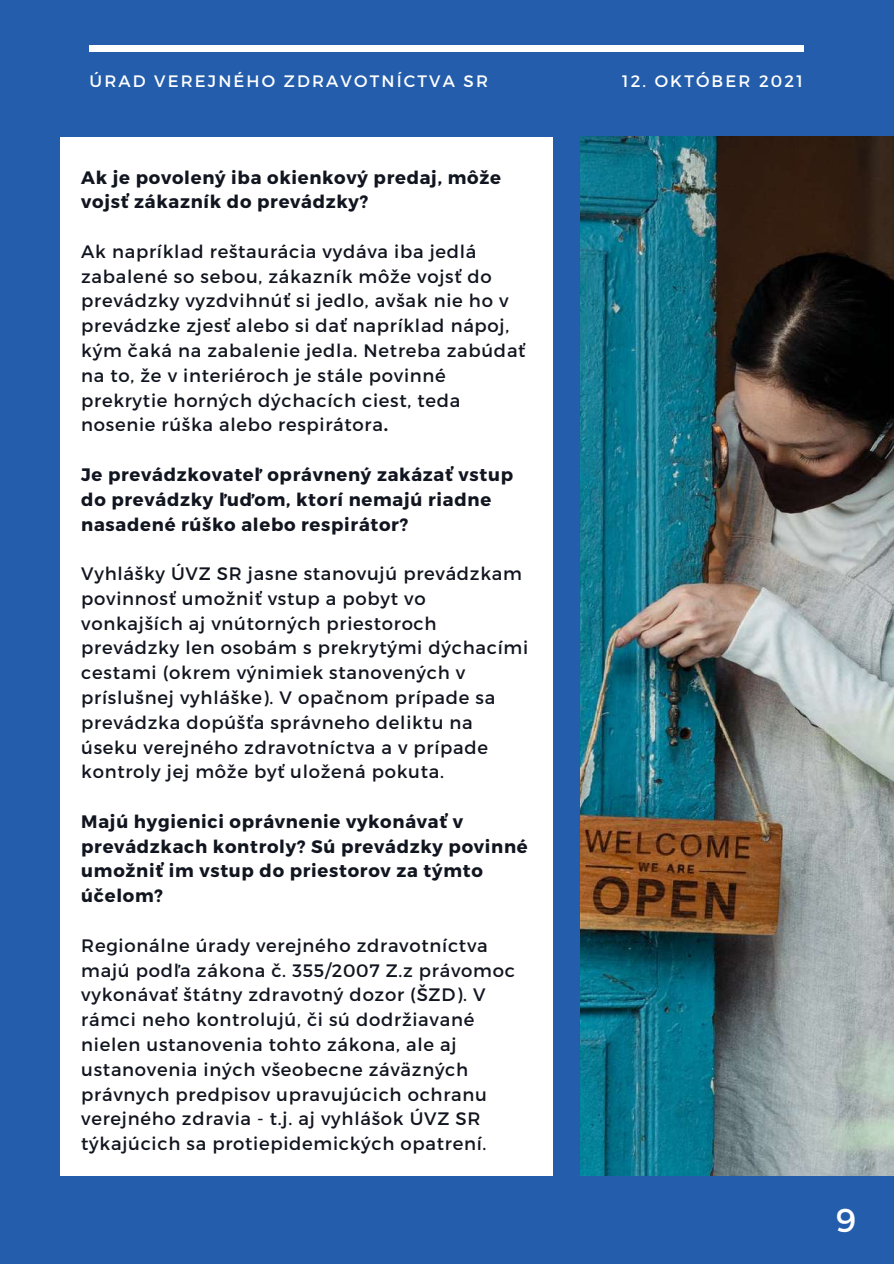
<style>
.page{position:relative;width:894px;height:1264px;background:#fff}
.page>*{position:absolute;margin:0;border:0;box-sizing:border-box;transform-origin:0 0}
.t1{font:33px "Montserrat";color:#fff}
.t2{font:18px/24.8px "Montserrat";letter-spacing:.04em;color:#11151f}
.t3{font:700 18px/24.8px "Montserrat";letter-spacing:.04em;color:#11151f}
.t4{font:16.5px "Montserrat";letter-spacing:.13em;color:#fff}
.s1{font-weight:700}
</style>
<div class="page">
<div style="left:0;top:0;width:893px;height:1263px;background:#235dab"></div>
<img style="left:580px;top:137px;width:313px;height:1038px">
<div style="left:89px;top:45px;width:714px;height:7px;background:#fff"></div>
<div style="left:60px;top:137px;width:492px;height:1038px;background:#fff"></div>
<p class="t4" style="left:89px;top:70px;width:400px">ÚRAD VEREJNÉHO ZDRAVOTNÍCTVA SR</p>
<p class="t3" style="left:81px;top:164px;width:421px">Ak je povolený iba okienkový predaj, môže vojsť zákazník do prevádzky?</p>
<p class="t2" style="left:81px;top:238px;width:445px">Ak napríklad reštaurácia vydáva iba jedlá zabalené so sebou, zákazník môže vojsť do prevádzky vyzdvihnúť si jedlo, avšak nie ho v prevádzke zjesť alebo si dať napríklad nápoj, kým čaká na zabalenie jedla. Netreba zabúdať na to, že v interiéroch je stále povinné prekrytie horných dýchacích ciest, teda nosenie rúška alebo respirátora<span class="s1">.</span></p>
<p class="t3" style="left:81px;top:461px;width:433px">Je prevádzkovateľ oprávnený zakázať vstup do prevádzky ľuďom, ktorí nemajú riadne nasadené rúško alebo respirátor?</p>
<p class="t2" style="left:81px;top:560px;width:448px">Vyhlášky ÚVZ SR jasne stanovujú prevádzkam povinnosť umožniť vstup a pobyt vo vonkajších aj vnútorných priestoroch prevádzky len osobám s prekrytými dýchacími cestami (okrem výnimiek stanovených v príslušnej vyhláške). V opačnom prípade sa prevádzka dopúšťa správneho deliktu na úseku verejného zdravotníctva a v prípade kontroly jej môže byť uložená pokuta.</p>
<p class="t3" style="left:81px;top:808px;width:448px">Majú hygienici oprávnenie vykonávať v prevádzkach kontroly? Sú prevádzky povinné umožniť im vstup do priestorov za týmto účelom?</p>
<p class="t2" style="left:81px;top:932px;width:435px">Regionálne úrady verejného zdravotníctva majú podľa zákona č. 355/2007 Z.z právomoc vykonávať štátny zdravotný dozor (ŠZD). V rámci neho kontrolujú, či sú dodržiavané nielen ustanovenia tohto zákona, ale aj ustanovenia iných všeobecne záväzných právnych predpisov upravujúcich ochranu verejného zdravia - t.j. aj vyhlášok ÚVZ SR týkajúcich sa protiepidemických opatrení.</p>
<p class="t4" style="left:622px;top:70px;width:182px">12. OKTÓBER 2021</p>
<h1 class="t1" style="left:835px;top:1199px;width:22px">9</h1>
</div>
